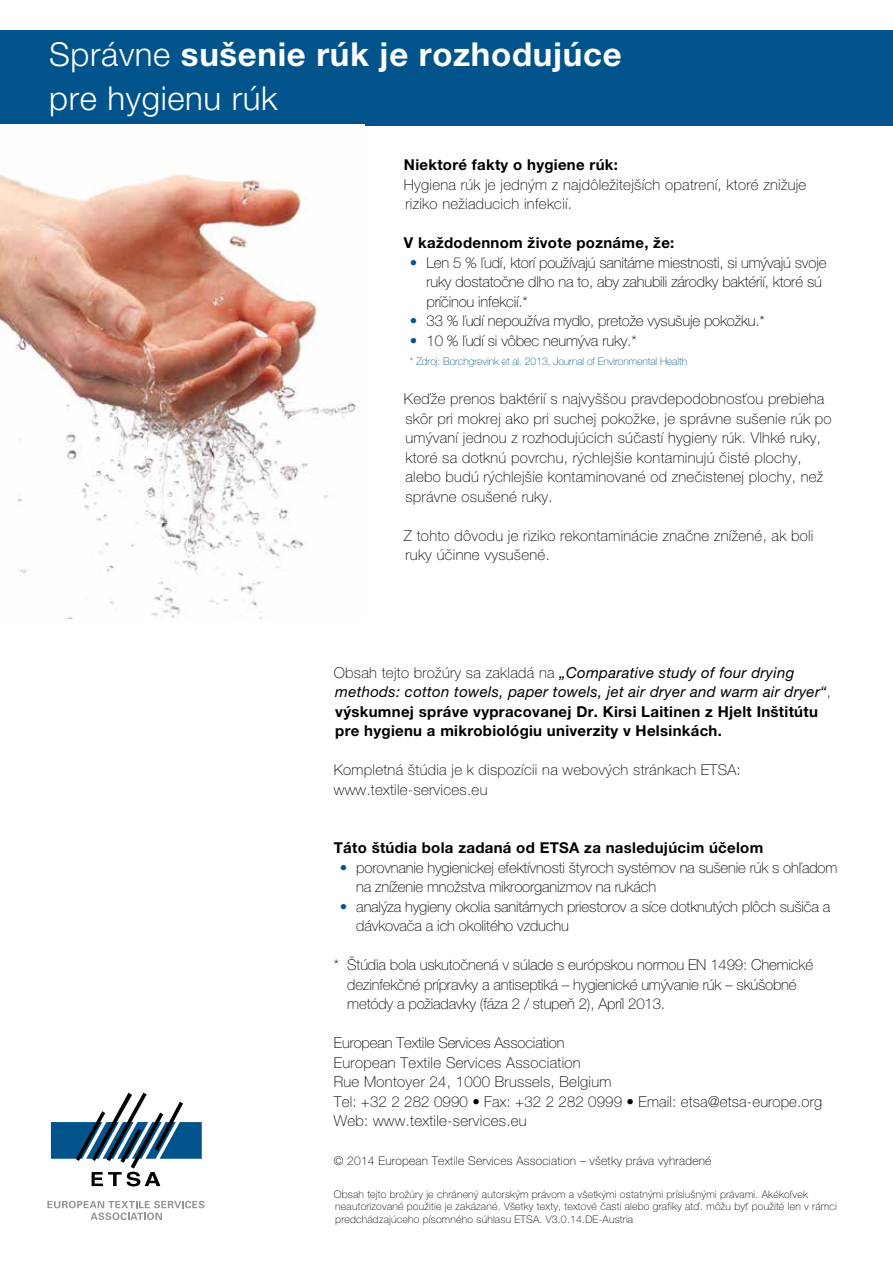
<style>
.page{position:relative;width:893px;height:1263px;background:#fff}
.page>*{position:absolute;margin:0;border:0;box-sizing:border-box;transform-origin:0 0}
.t1{font:700 33px/43.5px "Helvetica Neue LT Pro";letter-spacing:.02em;color:#fff}
.t2{font:100 15px/19.5px "Helvetica Neue LT Pro";letter-spacing:.01em;color:#000}
.t3{font:100 15px/19.5px "Helvetica Neue LT Pro";letter-spacing:-.01em;color:#000}
.t4{font:700 15px/19.5px "Helvetica Neue LT Pro";letter-spacing:.02em;color:#000}
.t5{font:100 12px "Helvetica Neue LT Pro";letter-spacing:.02em;color:#000}
.t6{font:100 10.5px/12.6px "Helvetica Neue LT Pro";letter-spacing:.02em;color:#000}
.t7{font:100 10.5px "Helvetica Neue LT Pro";letter-spacing:-.01em;color:#05568c}
.s1{font-weight:300}
.s2{color:#05568c}
.s3{font-weight:100}
.s4{font-weight:400;font-style:italic}
</style>
<div class="page">
<div style="left:0;top:30px;width:893px;height:96px;background:#00548b"></div>
<img style="left:0;top:125px;width:365px;height:494px">
<svg style="left:51px;top:1093px;width:151px;height:93px"></svg>
<svg style="left:47px;top:1201px;width:157px;height:19px"></svg>
<h1 class="t1" style="left:49px;top:32px;width:574px"><span class="s1">Správne</span> sušenie rúk je rozhodujúce <span class="s1">pre hygienu rúk</span></h1>
<p class="t4" style="left:404px;top:155px;width:215px">Niektoré fakty o hygiene rúk:</p>
<p class="t2" style="left:404px;top:175px;width:404px">Hygiena rúk je jedným z najdôležitejších opatrení, ktoré znižuje riziko nežiaducich infekcií.</p>
<p class="t4" style="left:404px;top:233px;width:272px">V každodennom živote poznáme, že:</p>
<p class="t3" style="left:426px;top:253px;width:402px;text-indent:-16px"><span class="s2">•</span> Len 5 % ľudí, ktorí používajú sanitárne miestnosti, si umývajú svoje ruky dostatočne dlho na to, aby zahubili zárodky baktérií, ktoré sú príčinou infekcií.*</p>
<p class="t3" style="left:410px;top:311px;width:356px"><span class="s2">•</span> 33 % ľudí nepoužíva mydlo, pretože vysušuje pokožku.*</p>
<p class="t3" style="left:410px;top:331px;width:228px"><span class="s2">•</span> 10 % ľudí si vôbec neumýva ruky.*</p>
<p class="t7" style="left:410px;top:355px;width:279px">* Zdroj: Borchgrevink et al. 2013, Journal of Environmental Health</p>
<p class="t2" style="left:404px;top:389px;width:429px">Keďže prenos baktérií s najvyššou pravdepodobnosťou prebieha skôr pri mokrej ako pri suchej pokožke, je správne sušenie rúk po umývaní jednou z rozhodujúcich súčastí hygieny rúk. Vlhké ruky, ktoré sa dotknú povrchu, rýchlejšie kontaminujú čisté plochy, alebo budú rýchlejšie kontaminované od znečistenej plochy, než správne osušené ruky.</p>
<p class="t2" style="left:404px;top:526px;width:411px">Z tohto dôvodu je riziko rekontaminácie značne znížené, ak boli ruky účinne vysušené.</p>
<p class="t4" style="left:334px;top:662px;width:499px"><span class="s3">Obsah tejto brožúry sa zakladá na</span> <span class="s4">„Comparative study of four drying methods: cotton towels, paper towels, jet air dryer and warm air dryer“</span><span class="s3">, </span>výskumnej správe vypracovanej Dr. Kirsi Laitinen z Hjelt Inštitútu pre hygienu a mikrobiológiu univerzity v Helsinkách.</p>
<p class="t2" style="left:334px;top:760px;width:408px">Kompletná štúdia je k dispozícii na webových stránkach ETSA: www.textile-services.eu</p>
<p class="t4" style="left:334px;top:838px;width:431px">Táto štúdia bola zadaná od ETSA za nasledujúcim účelom</p>
<p class="t3" style="left:356px;top:858px;width:483px;text-indent:-16px"><span class="s2">•</span> porovnanie hygienickej efektívnosti štyroch systémov na sušenie rúk s ohľadom na zníženie množstva mikroorganizmov na rukách</p>
<p class="t3" style="left:356px;top:897px;width:476px;text-indent:-16px"><span class="s2">•</span> analýza hygieny okolia sanitárnych priestorov a síce dotknutých plôch sušiča a dávkovača a ich okolitého vzduchu</p>
<p class="t3" style="left:347px;top:955px;width:467px;text-indent:-14px">* Štúdia bola uskutočnená v súlade s európskou normou EN 1499: Chemické dezinfekčné prípravky a antiseptiká – hygienické umývanie rúk – skúšobné metódy a požiadavky (fáza 2 / stupeň 2), Apríl 2013.</p>
<p class="t2" style="left:334px;top:1033px;width:490px">European Textile Services Association<br>European Textile Services Association<br>Rue Montoyer 24, 1000 Brussels, Belgium<br>Tel: +32 2 282 0990 • Fax: +32 2 282 0999 • Email: etsa@etsa-europe.org Web: www.textile-services.eu</p>
<p class="t5" style="left:334px;top:1154px;width:379px">© 2014 European Textile Services Association – všetky práva vyhradené</p>
<p class="t6" style="left:334px;top:1187px;width:504px">Obsah tejto brožúry je chránený autorským právom a všetkými ostatnými príslušnými právami. Akékoľvek neautorizované použitie je zakázané. Všetky texty, textové časti alebo grafiky atď. môžu byť použité len v rámci predchádzajúceho písomného súhlasu ETSA. V3.0.14.DE-Austria</p>
</div>
